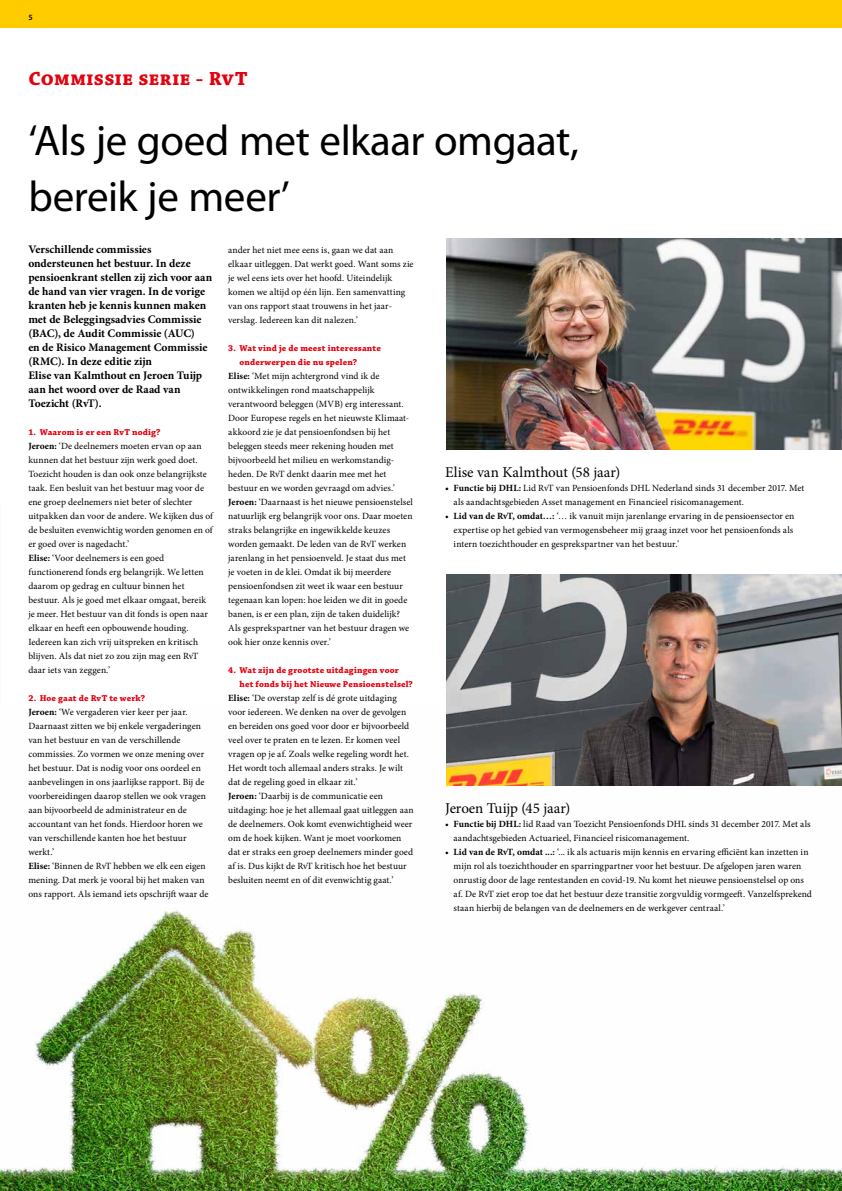
<style>
.page{position:relative;width:842px;height:1191px;background:#fff}
.page>*{position:absolute;margin:0;border:0;box-sizing:border-box;transform-origin:0 0}
.t1{font:43px/56px "Myriad Pro";letter-spacing:-.01em;color:#000}
.t2{font:700 20px "Chaparral Pro";letter-spacing:.025em;color:#e3000f}
.t3{font:15px "Minion Pro";color:#000}
.t4{font:700 11.5px/14px "Minion Pro";color:#000}
.t5{font:9.5px/14px "Minion Pro";letter-spacing:.005em;color:#000}
.t6{font:700 9px/14px "Chaparral Pro";letter-spacing:.01em;color:#e3000f}
.t7{font:600 8px "Myriad Pro";color:#000}
.s1{font-weight:700}
</style>
<div class="page">
<div style="left:0;top:0;width:842px;height:28px;background:#fc0"></div>
<img style="left:0;top:706px;width:842px;height:485px">
<img style="left:446px;top:239px;width:396px;height:210px">
<img style="left:447px;top:575px;width:395px;height:210px">
<p class="t7" style="left:28px;top:12px;width:6px">5</p>
<h2 class="t2" style="left:28px;top:67px;width:220px">Commissie serie - RvT</h2>
<h1 class="t1" style="left:28px;top:112px;width:552px">‘Als je goed met elkaar omgaat, bereik je meer’</h1>
<p class="t4" style="left:28px;top:242px;width:185px">Verschillende commissies ondersteunen het bestuur. In deze pensioenkrant stellen zij zich voor aan de hand van vier vragen. In de vorige kranten heb je kennis kunnen maken met de Beleggingsadvies Commissie (BAC), de Audit Commissie (AUC)<br>en de Risico Management Commissie (RMC). In deze editie zijn<br>Elise van Kalmthout en Jeroen Tuijp aan het woord over de Raad van<br>Toezicht (RvT).</p>
<p class="t6" style="left:28px;top:425px;width:134px">1. Waarom is er een RvT nodig?</p>
<p class="t5" style="left:28px;top:439px;width:186px"><span class="s1">Jeroen:</span> ‘De deelnemers moeten ervan op aan kunnen dat het bestuur zijn werk goed doet.<br>Toezicht houden is dan ook onze belangrijkste taak. Een besluit van het bestuur mag voor de ene groep deelnemers niet beter of slechter uitpakken dan voor de andere. We kijken dus of de besluiten evenwichtig worden genomen en of er goed over is nagedacht.’<br><span class="s1">Elise:</span> ‘Voor deelnemers is een goed functionerend fonds erg belangrijk. We letten daarom op gedrag en cultuur binnen het bestuur. Als je goed met elkaar omgaat, bereik je meer. Het bestuur van dit fonds is open naar elkaar en heeft een opbouwende houding.<br>Iedereen kan zich vrij uitspreken en kritisch blijven. Als dat niet zo zou zijn mag een RvT daar iets van zeggen.’</p>
<p class="t6" style="left:28px;top:691px;width:118px">2. Hoe gaat de RvT te werk?</p>
<p class="t5" style="left:28px;top:705px;width:182px"><span class="s1">Jeroen:</span> ‘We vergaderen vier keer per jaar.<br>Daarnaast zitten we bij enkele vergaderingen van het bestuur en van de verschillende commissies. Zo vormen we onze mening over het bestuur. Dat is nodig voor ons oordeel en aanbevelingen in ons jaarlijkse rapport. Bij de voorbereidingen daarop stellen we ook vragen aan bijvoorbeeld de administrateur en de accountant van het fonds. Hierdoor horen we van verschillende kanten hoe het bestuur werkt.’<br><span class="s1">Elise:</span> ‘Binnen de RvT hebben we elk een eigen mening. Dat merk je vooral bij het maken van ons rapport. Als iemand iets opschrijft waar de</p>
<p class="t5" style="left:228px;top:243px;width:187px">ander het niet mee eens is, gaan we dat aan elkaar uitleggen. Dat werkt goed. Want soms zie je wel eens iets over het hoofd. Uiteindelijk komen we altijd op één lijn. Een samenvatting van ons rapport staat trouwens in het jaar&shy;verslag. Iedereen kan dit nalezen.’</p>
<p class="t6" style="left:240px;top:341px;width:143px;text-indent:-11px">3. Wat vind je de meest interessante onderwerpen die nu spelen?</p>
<p class="t5" style="left:228px;top:369px;width:186px"><span class="s1">Elise:</span> ‘Met mijn achtergrond vind ik de ontwikkelingen rond maatschappelijk verantwoord beleggen (MVB) erg interessant.<br>Door Europese regels en het nieuwste Klimaat&shy;akkoord zie je dat pensioenfondsen bij het beleggen steeds meer rekening houden met bijvoorbeeld het milieu en werkomstandig&shy;heden. De RvT denkt daarin mee met het bestuur en we worden gevraagd om advies.’ <span class="s1">Jeroen:</span> ‘Daarnaast is het nieuwe pensioenstelsel natuurlijk erg belangrijk voor ons. Daar moeten straks belangrijke en ingewikkelde keuzes worden gemaakt. De leden van de RvT werken jarenlang in het pensioenveld. Je staat dus met je voeten in de klei. Omdat ik bij meerdere pensioenfondsen zit weet ik waar een bestuur tegenaan kan lopen: hoe leiden we dit in goede banen, is er een plan, zijn de taken duidelijk?<br>Als gesprekspartner van het bestuur dragen we ook hier onze kennis over.’</p>
<p class="t6" style="left:240px;top:663px;width:175px;text-indent:-11px">4. Wat zijn de grootste uitdagingen voor het fonds bij het Nieuwe Pensioenstelsel?</p>
<p class="t5" style="left:228px;top:691px;width:187px"><span class="s1">Elise:</span> ‘De overstap zelf is dé grote uitdaging voor iedereen. We denken na over de gevolgen en bereiden ons goed voor door er bijvoorbeeld veel over te praten en te lezen. Er komen veel vragen op je af. Zoals welke regeling wordt het.<br>Het wordt toch allemaal anders straks. Je wilt dat de regeling goed in elkaar zit.’<br><span class="s1">Jeroen:</span> ‘Daarbij is de communicatie een uitdaging: hoe je het allemaal gaat uitleggen aan de deelnemers. Ook komt evenwichtigheid weer om de hoek kijken. Want je moet voorkomen dat er straks een groep deelnemers minder goed af is. Dus kijkt de RvT kritisch hoe het bestuur besluiten neemt en of dit evenwichtig gaat.’</p>
<h3 class="t3" style="left:445px;top:462px;width:177px">Elise van Kalmthout (58 jaar)</h3>
<p class="t5" style="left:454px;top:481px;width:352px;text-indent:-9px"><span class="s1">• Functie bij DHL:</span> Lid RvT van Pensioenfonds DHL Nederland sinds 31 december 2017. Met als aandachtsgebieden Asset management en Financieel risicomanagement.</p>
<p class="t5" style="left:454px;top:509px;width:342px;text-align:justify;text-indent:-9px">• <span class="s1">Lid van de RvT, omdat…:</span> ‘… ik vanuit mijn jarenlange ervaring in de pensioensector en expertise op het gebied van vermogensbeheer mij graag inzet voor het pensioenfonds als intern toezichthouder en gesprekspartner van het bestuur.’</p>
<h3 class="t3" style="left:445px;top:798px;width:127px">Jeroen Tuijp (45 jaar)</h3>
<p class="t5" style="left:454px;top:817px;width:359px;text-indent:-9px">• <span class="s1">Functie bij DHL:</span> lid Raad van Toezicht Pensioenfonds DHL sinds 31 december 2017. Met als aandachtsgebieden Actuarieel, Financieel risicomanagement.</p>
<p class="t5" style="left:454px;top:845px;width:360px;text-indent:-9px">• <span class="s1">Lid van de RvT, omdat ...:</span> ‘... ik als actuaris mijn kennis en ervaring efficiënt kan inzetten in mijn rol als toezichthouder en sparringpartner voor het bestuur. De afgelopen jaren waren onrustig door de lage rentestanden en covid-19. Nu komt het nieuwe pensioenstelsel op ons af. De RvT ziet erop toe dat het bestuur deze transitie zorgvuldig vormgeeft. Vanzelfsprekend staan hierbij de belangen van de deelnemers en de werkgever centraal.’</p>
</div>
